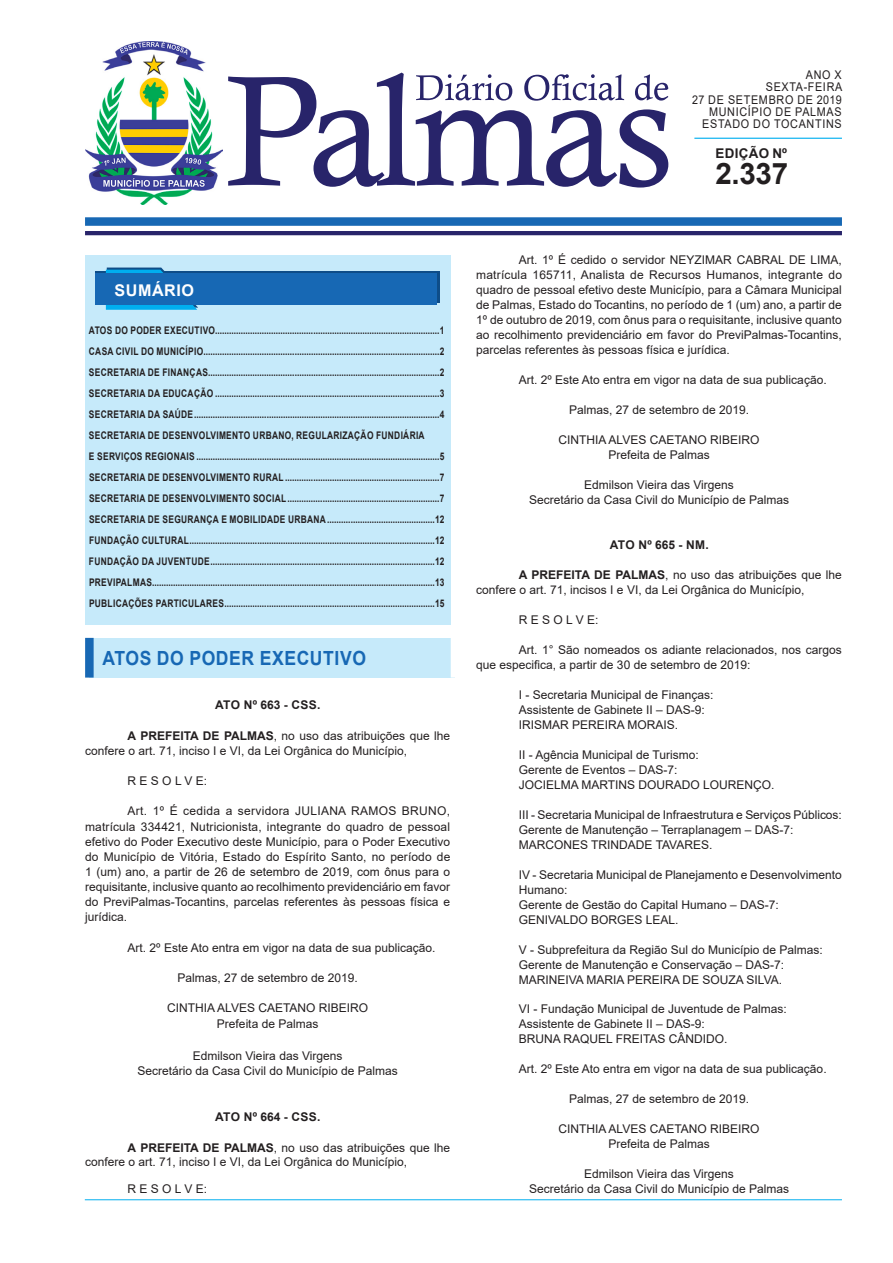
<style>
.page{position:relative;width:893px;height:1263px;background:#fff}
.page>*{position:absolute;margin:0;border:0;box-sizing:border-box;transform-origin:0 0}
.t1{font:700 29.55px "Arial";color:#231f20}
.t2{font:700 19.5px "Arial";letter-spacing:.035em;color:#1768b4;scale:.9 1}
.t3{font:700 16.2px "Arial";letter-spacing:.035em;color:#fff}
.t4{font:700 13.35px "Arial";letter-spacing:.025em;color:#231f20}
.t5{font:12px/15px "Arial";color:#231f20}
.t6{font:12px/12.3px "Arial";letter-spacing:.065em;color:#231f20;text-align:right;scale:.9 1}
.t7{font:700 12px "Arial";letter-spacing:.015em;color:#231f20}
.t8{font:700 10.5px/21px "Arial";letter-spacing:.035em;color:#231f20;scale:.8 1}
.s1{font-weight:700}
</style>
<div class="page">
<div style="left:85px;top:255px;width:365px;height:370px;background:#c6eafa"></div>
<div style="left:85px;top:217px;width:757px;height:9px;background:#1768b4"></div>
<hr style="left:85px;top:231px;width:757px;height:4px;background:#28246a">
<hr style="left:694px;top:138px;width:148px;height:1px;background:#00aeef">
<svg style="left:228px;top:73px;width:440px;height:115px"></svg>
<svg style="left:96px;top:272px;width:344px;height:31px"></svg>
<svg style="left:106px;top:268px;width:92px;height:42px"></svg>
<div style="left:96px;top:274px;width:341px;height:31px;background:#1768b4"></div>
<img style="left:85px;top:41px;width:138px;height:164px">
<hr style="left:85px;top:1199px;width:757px;height:1px;background:#00aeef">
<div style="left:89px;top:638px;width:366px;height:40px;background:#c6eafa"></div>
<div style="left:85px;top:638px;width:9px;height:40px;background:#1768b4"></div>
<div style="left:451px;top:638px;width:8px;height:40px;background:#fff"></div>
<p class="t6" style="left:692px;top:69px;width:168px">ANO X<br>SEXTA-FEIRA<br>27 DE SETEMBRO DE 2019<br>MUNICÍPIO DE PALMAS<br>ESTADO DO TOCANTINS</p>
<h1 class="t1" style="left:715px;top:153px;width:74px">2.337</h1>
<p class="t4" style="left:716px;top:144px;width:73px">EDIÇÃO Nº</p>
<h3 class="t3" style="left:114px;top:279px;width:81px">SUMÁRIO</h3>
<p class="t8" style="left:89px;top:320px;width:446px">ATOS DO PODER EXECUTIVO................................................................................................1<br>CASA CIVIL DO MUNICÍPIO.....................................................................................................2<br>SECRETARIA DE FINANÇAS...................................................................................................2<br>SECRETARIA DA EDUCAÇÃO ................................................................................................3<br>SECRETARIA DA SAÚDE.........................................................................................................4<br>SECRETARIA DE DESENVOLVIMENTO URBANO, REGULARIZAÇÃO FUNDIÁRIA<br>E SERVIÇOS REGIONAIS ........................................................................................................5<br>SECRETARIA DE DESENVOLVIMENTO RURAL ..................................................................7<br>SECRETARIA DE DESENVOLVIMENTO SOCIAL .................................................................7<br>SECRETARIA DE SEGURANÇA E MOBILIDADE URBANA ..............................................12<br>FUNDAÇÃO CULTURAL.........................................................................................................12<br>FUNDAÇÃO DA JUVENTUDE................................................................................................12<br>PREVIPALMAS.........................................................................................................................13<br>PUBLICAÇÕES PARTICULARES..........................................................................................15</p>
<h2 class="t2" style="left:102px;top:644px;width:294px">ATOS DO PODER EXECUTIVO</h2>
<p class="t7" style="left:215px;top:697px;width:107px">ATO Nº 663 - CSS.</p>
<p class="t5" style="left:85px;top:728px;width:367px;text-indent:43px"><span class="s1">A PREFEITA DE PALMAS</span>, no uso das atribuições que lhe confere o art. 71, inciso I e VI, da Lei Orgânica do Município,</p>
<p class="t5" style="left:128px;top:773px;width:81px">R E S O L V E:</p>
<p class="t5" style="left:85px;top:803px;width:367px;text-align:justify;text-indent:43px">Art. 1º É cedida a servidora JULIANA RAMOS BRUNO, matrícula 334421, Nutricionista, integrante do quadro de pessoal efetivo do Poder Executivo deste Município, para o Poder Executivo do Município de Vitória, Estado do Espírito Santo, no período de 1 (um) ano, a partir de 26 de setembro de 2019, com ônus para o requisitante, inclusive quanto ao recolhimento previdenciário em favor do PreviPalmas-Tocantins, parcelas referentes às pessoas física e jurídica.</p>
<p class="t5" style="left:128px;top:940px;width:309px">Art. 2º Este Ato entra em vigor na data de sua publicação.</p>
<p class="t5" style="left:178px;top:970px;width:182px">Palmas, 27 de setembro de 2019.</p>
<p class="t5" style="left:167px;top:1000px;width:202px;line-height:15.8px;text-align:center">CINTHIA ALVES CAETANO RIBEIRO<br>Prefeita de Palmas</p>
<p class="t5" style="left:138px;top:1047px;width:262px;line-height:15.5px;text-align:center">Edmilson Vieira das Virgens<br>Secretário da Casa Civil do Município de Palmas</p>
<p class="t7" style="left:215px;top:1109px;width:107px">ATO Nº 664 - CSS.</p>
<p class="t5" style="left:85px;top:1140px;width:367px;line-height:13.8px;text-indent:43px"><span class="s1">A PREFEITA DE PALMAS</span>, no uso das atribuições que lhe confere o art. 71, inciso I e VI, da Lei Orgânica do Município,</p>
<p class="t5" style="left:128px;top:1181px;width:81px">R E S O L V E:</p>
<p class="t5" style="left:476px;top:252px;width:367px;text-align:justify;text-indent:43px">Art. 1º É cedido o servidor NEYZIMAR CABRAL DE LIMA, matrícula 165711, Analista de Recursos Humanos, integrante do quadro de pessoal efetivo deste Município, para a Câmara Municipal de Palmas, Estado do Tocantins, no período de 1 (um) ano, a partir de 1º de outubro de 2019, com ônus para o requisitante, inclusive quanto ao recolhimento previdenciário em favor do PreviPalmas-Tocantins, parcelas referentes às pessoas física e jurídica.</p>
<p class="t5" style="left:519px;top:372px;width:309px">Art. 2º Este Ato entra em vigor na data de sua publicação.</p>
<p class="t5" style="left:569px;top:402px;width:182px">Palmas, 27 de setembro de 2019.</p>
<p class="t5" style="left:559px;top:432px;width:202px;text-align:center">CINTHIA ALVES CAETANO RIBEIRO<br>Prefeita de Palmas</p>
<p class="t5" style="left:529px;top:477px;width:262px;text-align:center">Edmilson Vieira das Virgens<br>Secretário da Casa Civil do Município de Palmas</p>
<p class="t7" style="left:610px;top:536px;width:100px">ATO Nº 665 - NM.</p>
<p class="t5" style="left:476px;top:567px;width:367px;text-indent:43px"><span class="s1">A PREFEITA DE PALMAS</span>, no uso das atribuições que lhe confere o art. 71, incisos I e VI, da Lei Orgânica do Município,</p>
<p class="t5" style="left:519px;top:612px;width:81px">R E S O L V E:</p>
<p class="t5" style="left:476px;top:642px;width:367px;text-indent:43px">Art. 1° São nomeados os adiante relacionados, nos cargos que especifica, a partir de 30 de setembro de 2019:</p>
<p class="t5" style="left:519px;top:687px;width:196px">I - Secretaria Municipal de Finanças:<br>Assistente de Gabinete II – DAS-9:<br>IRISMAR PEREIRA MORAIS.</p>
<p class="t5" style="left:519px;top:747px;width:257px">II - Agência Municipal de Turismo:<br>Gerente de Eventos – DAS-7:<br>JOCIELMA MARTINS DOURADO LOURENÇO.</p>
<p class="t5" style="left:519px;top:807px;width:325px">III - Secretaria Municipal de Infraestrutura e Serviços Públicos:<br>Gerente de Manutenção – Terraplanagem – DAS-7:<br>MARCONES TRINDADE TAVARES.</p>
<p class="t5" style="left:519px;top:867px;width:324px">IV - Secretaria Municipal de Planejamento e Desenvolvimento Humano:<br>Gerente de Gestão do Capital Humano – DAS-7:<br>GENIVALDO BORGES LEAL.</p>
<p class="t5" style="left:519px;top:942px;width:306px">V - Subprefeitura da Região Sul do Município de Palmas:<br>Gerente de Manutenção e Conservação – DAS-7:<br>MARINEIVA MARIA PEREIRA DE SOUZA SILVA.</p>
<p class="t5" style="left:519px;top:1001px;width:270px">VI - Fundação Municipal de Juventude de Palmas:<br>Assistente de Gabinete II – DAS-9:<br>BRUNA RAQUEL FREITAS CÂNDIDO.</p>
<p class="t5" style="left:519px;top:1061px;width:309px">Art. 2º Este Ato entra em vigor na data de sua publicação.</p>
<p class="t5" style="left:569px;top:1091px;width:182px">Palmas, 27 de setembro de 2019.</p>
<p class="t5" style="left:559px;top:1121px;width:202px;text-align:center">CINTHIA ALVES CAETANO RIBEIRO<br>Prefeita de Palmas</p>
<p class="t5" style="left:529px;top:1166px;width:262px;text-align:center">Edmilson Vieira das Virgens<br>Secretário da Casa Civil do Município de Palmas</p>
</div>
